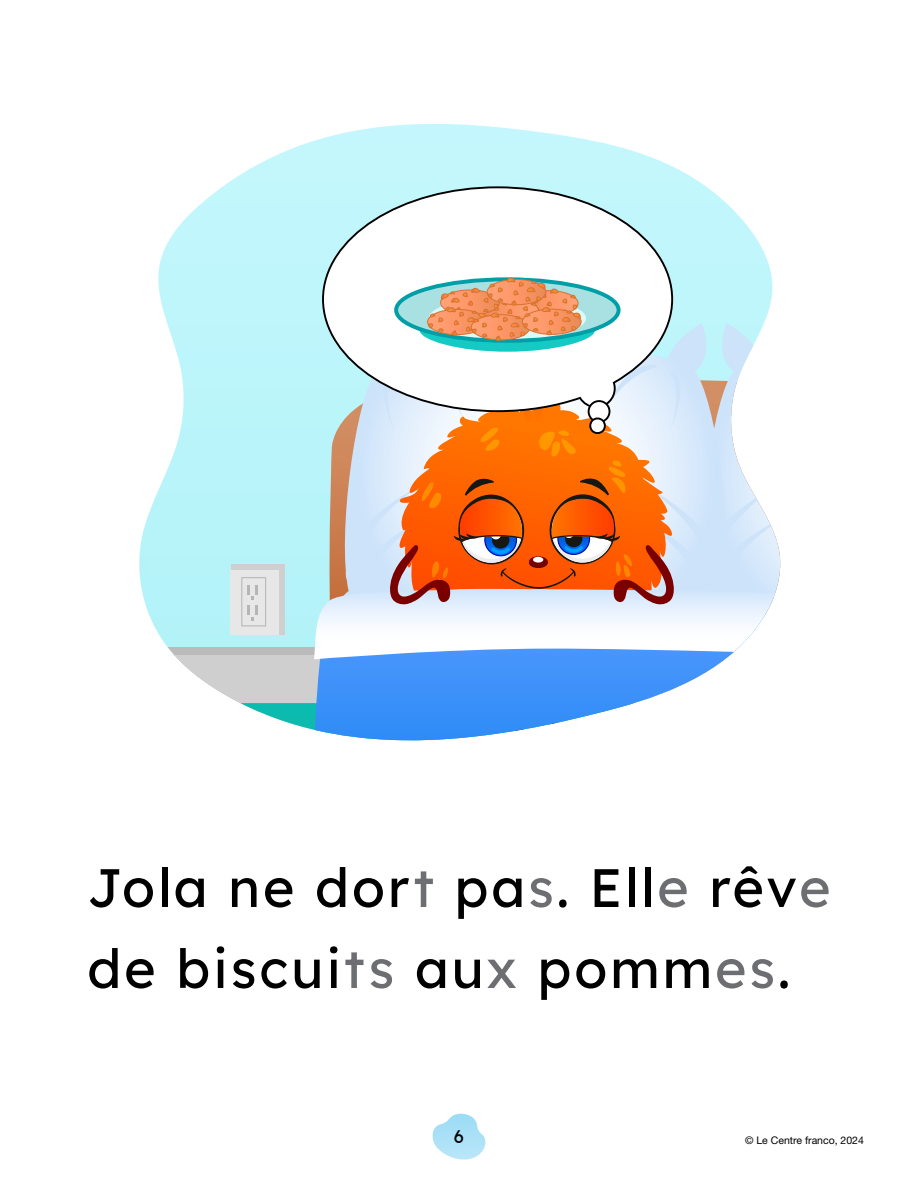
<style>
.page{position:relative;width:918px;height:1188px;background:#fff}
.page>*{position:absolute;margin:0;border:0;box-sizing:border-box;transform-origin:0 0}
.t1{font:54px/81px "Lexend";letter-spacing:.05em;color:#000}
.t2{font:18px "Lexend";color:#000}
.t3{font:10.5px "Helvetica Neue LT Std";color:#000}
.s1{color:#6d6e71}
</style>
<div class="page">
<svg style="left:432px;top:1114px;width:54px;height:46px"></svg>
<svg style="left:139px;top:124px;width:633px;height:523px"></svg>
<svg style="left:167px;top:647px;width:73px;height:8px"></svg>
<svg style="left:174px;top:655px;width:66px;height:48px;fill:#cfcfcf"></svg>
<div style="left:231px;top:570px;width:48px;height:65px;background:#e7e7e7"></div>
<svg style="left:321px;top:185px;width:353px;height:93px"></svg>
<svg style="left:240px;top:278px;width:541px;height:463px"></svg>
<p class="t1" style="left:87px;top:844px;width:745px">Jola ne dor<span class="s1">t</span> pa<span class="s1">s</span>. Ell<span class="s1">e</span> rêv<span class="s1">e </span>de biscui<span class="s1">ts</span> au<span class="s1">x</span> pomm<span class="s1">es</span>.</p>
<p class="t2" style="left:454px;top:1124px;width:12px">6</p>
<p class="t3" style="left:745px;top:1134px;width:120px">© Le Centre franco, 2024</p>
</div>
